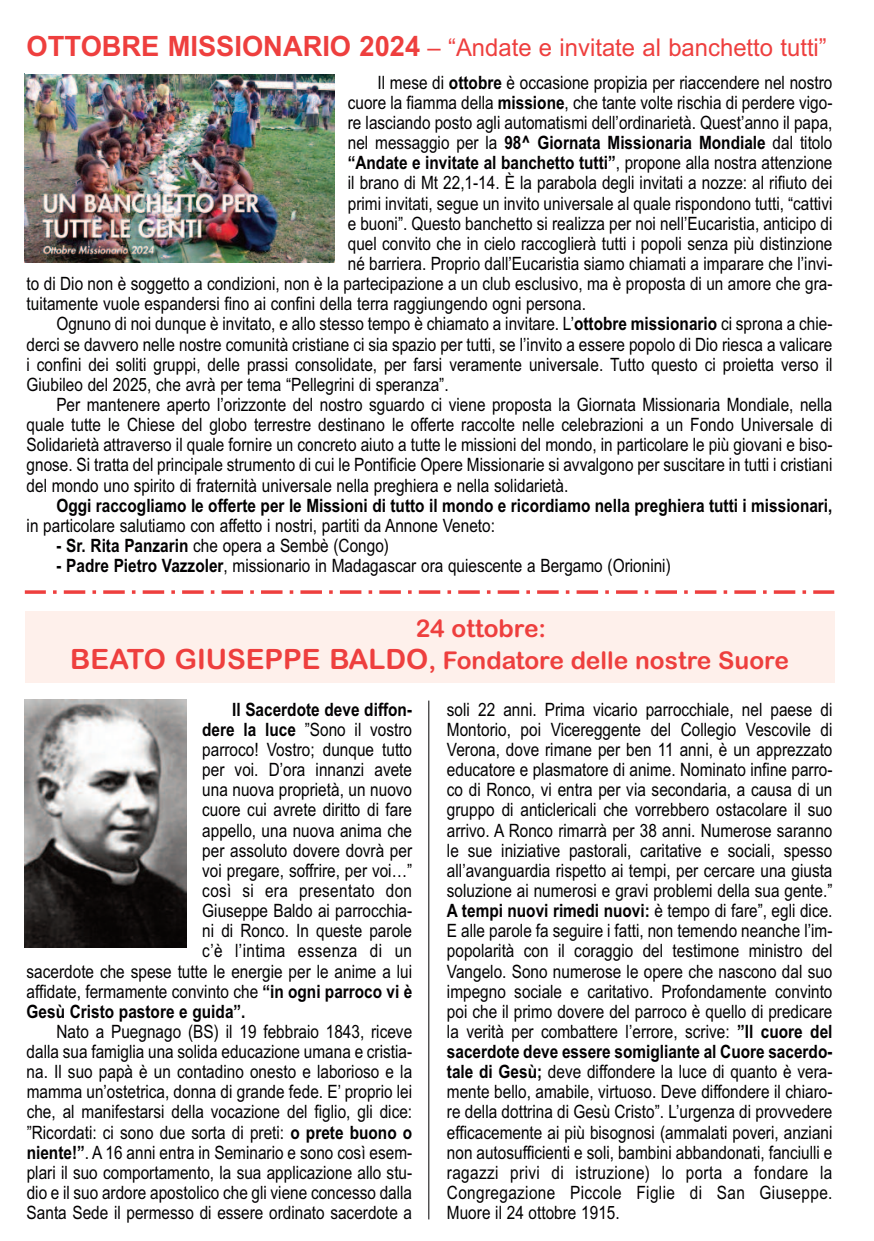
<style>
.page{position:relative;width:874px;height:1241px;background:#fff}
.page>*{position:absolute;margin:0;border:0;box-sizing:border-box;transform-origin:0 0}
.t1{font:24.5px "Arial";color:#ee3f3e}
.t2{font:24.5px/32px "Arial Rounded MT Bold";color:#ee3f3e}
.t3{font:18.38px/20.1px "Arial Narrow";color:#020102;text-align:justify}
.t4{font:700 18.38px "Arial Narrow";color:#020102}
.t5{font:18.38px "Arial Narrow";letter-spacing:.02em;color:#020102}
.s1{font-weight:700;font-size:28px}
.s2{font-weight:700}
.s3{font-weight:400}
.s4{font-size:28px}
</style>
<div class="page">
<div style="left:25px;top:611px;width:808px;height:72px;background:#fef0eb"></div>
<img style="left:25px;top:699px;width:162px;height:248px">
<hr style="left:428px;top:700px;width:1px;height:519px;background:#020102">
<div style="left:25px;top:73px;width:321px;height:192px;background:linear-gradient(to right,#fff,#fff)"></div>
<img style="left:25px;top:74px;width:309px;height:188px">
<div style="left:25px;top:34px;width:808px;height:40px;background:#fff"></div>
<svg style="left:53px;top:590px;width:754px;height:3px"></svg>
<hr style="left:25px;top:590px;width:21px;height:3px;background:#ee3f3e">
<hr style="left:812px;top:590px;width:21px;height:3px;background:#ee3f3e">
<h1 class="t1" style="left:27px;top:33px;width:801px"><span class="s1">OTTOBRE MISSIONARIO 2024</span> – “Andate e invitate al banchetto tutti”</h1>
<p class="t3" style="left:377px;top:72px;width:456px">Il mese di <span class="s2">ottobre</span> è occasione propizia per riaccendere nel nostro</p>
<p class="t3" style="left:347px;top:92px;width:486px">cuore la fiamma della <span class="s2">missione</span>, che tante volte rischia di perdere vigo-</p>
<p class="t3" style="left:347px;top:113px;width:486px">re lasciando posto agli automatismi dell’ordinarietà. Quest’anno il papa,</p>
<p class="t4" style="left:347px;top:132px;width:486px"><span class="s3">nel messaggio per la</span> 98^ Giornata Missionaria Mondiale <span class="s3">dal titolo</span></p>
<p class="t4" style="left:347px;top:152px;width:486px">“Andate e invitate al banchetto tutti”<span class="s3">, propone alla nostra attenzione</span></p>
<p class="t3" style="left:347px;top:173px;width:486px">il brano di Mt 22,1-14. È la parabola degli invitati a nozze: al rifiuto dei</p>
<p class="t3" style="left:347px;top:193px;width:486px">primi invitati, segue un invito universale al quale rispondono tutti, “cattivi</p>
<p class="t3" style="left:347px;top:213px;width:486px">e buoni”. Questo banchetto si realizza per noi nell’Eucaristia, anticipo di</p>
<p class="t3" style="left:347px;top:233px;width:486px">quel convito che in cielo raccoglierà tutti i popoli senza più distinzione</p>
<p class="t3" style="left:347px;top:253px;width:486px">né barriera. Proprio dall’Eucaristia siamo chiamati a imparare che l’invi-</p>
<p class="t3" style="left:27px;top:274px;width:807px">to di Dio non è soggetto a condizioni, non è la partecipazione a un club esclusivo, ma è proposta di un amore che gra-</p>
<p class="t3" style="left:27px;top:294px;width:560px">tuitamente vuole espandersi fino ai confini della terra raggiungendo ogni persona.</p>
<p class="t3" style="left:56px;top:314px;width:777px">Ognuno di noi dunque è invitato, e allo stesso tempo è chiamato a invitare. L’<span class="s2">ottobre missionario</span> ci sprona a chie-</p>
<p class="t3" style="left:27px;top:334px;width:807px">derci se davvero nelle nostre comunità cristiane ci sia spazio per tutti, se l’invito a essere popolo di Dio riesca a valicare</p>
<p class="t3" style="left:27px;top:354px;width:807px">i confini dei soliti gruppi, delle prassi consolidate, per farsi veramente universale. Tutto questo ci proietta verso il</p>
<p class="t3" style="left:27px;top:374px;width:423px">Giubileo del 2025, che avrà per tema “Pellegrini di speranza”.</p>
<p class="t3" style="left:56px;top:394px;width:777px">Per mantenere aperto l’orizzonte del nostro sguardo ci viene proposta la Giornata Missionaria Mondiale, nella</p>
<p class="t3" style="left:27px;top:414px;width:807px">quale tutte le Chiese del globo terrestre destinano le offerte raccolte nelle celebrazioni a un Fondo Universale di</p>
<p class="t3" style="left:27px;top:435px;width:807px">Solidarietà attraverso il quale fornire un concreto aiuto a tutte le missioni del mondo, in particolare le più giovani e biso-</p>
<p class="t3" style="left:27px;top:455px;width:807px">gnose. Si tratta del principale strumento di cui le Pontificie Opere Missionarie si avvalgono per suscitare in tutti i cristiani</p>
<p class="t3" style="left:27px;top:475px;width:543px">del mondo uno spirito di fraternità universale nella preghiera e nella solidarietà.</p>
<p class="t4" style="left:56px;top:494px;width:777px">Oggi raccogliamo le offerte per le Missioni di tutto il mondo e ricordiamo nella preghiera tutti i missionari,</p>
<p class="t3" style="left:27px;top:515px;width:470px">in particolare salutiamo con affetto i nostri, partiti da Annone Veneto:</p>
<p class="t3" style="left:56px;top:535px;width:334px"><span class="s2">- Sr. Rita Panzarin</span> che opera a Sembè (Congo)</p>
<p class="t3" style="left:56px;top:555px;width:615px"><span class="s2">- Padre Pietro Vazzoler</span>, missionario in Madagascar ora quiescente a Bergamo (Orionini)</p>
<h1 class="t2" style="left:70px;top:612px;width:719px;text-indent:345px">24 ottobre:<br><span class="s4">BEATO GIUSEPPE BALDO</span>, Fondatore delle nostre Suore</h1>
<p class="t4" style="left:232px;top:698px;width:181px">Il Sacerdote deve diffon-</p>
<p class="t3" style="left:202px;top:719px;width:211px"><span class="s2">dere la luce</span> ”Sono il vostro</p>
<p class="t3" style="left:202px;top:739px;width:211px">parroco! Vostro; dunque tutto</p>
<p class="t3" style="left:202px;top:759px;width:211px">per voi. D’ora innanzi avete</p>
<p class="t3" style="left:202px;top:779px;width:211px">una nuova proprietà, un nuovo</p>
<p class="t3" style="left:202px;top:799px;width:211px">cuore cui avrete diritto di fare</p>
<p class="t3" style="left:202px;top:820px;width:211px">appello, una nuova anima che</p>
<p class="t3" style="left:202px;top:840px;width:211px">per assoluto dovere dovrà per</p>
<p class="t3" style="left:202px;top:860px;width:211px">voi pregare, soffrire, per voi…”</p>
<p class="t5" style="left:202px;top:879px;width:211px">così si era presentato don</p>
<p class="t3" style="left:202px;top:900px;width:211px">Giuseppe Baldo ai parrocchia-</p>
<p class="t3" style="left:202px;top:920px;width:211px">ni di Ronco. In queste parole</p>
<p class="t5" style="left:202px;top:940px;width:211px">c’è l’intima essenza di un</p>
<p class="t3" style="left:27px;top:960px;width:387px">sacerdote che spese tutte le energie per le anime a lui</p>
<p class="t3" style="left:27px;top:981px;width:387px">affidate, fermamente convinto che <span class="s2">“in ogni parroco vi è</span></p>
<p class="t4" style="left:27px;top:1000px;width:220px">Gesù Cristo pastore e guida”.</p>
<p class="t3" style="left:27px;top:1021px;width:387px;text-indent:30px">Nato a Puegnago (BS) il 19 febbraio 1843, riceve dalla sua famiglia una solida educazione umana e cristia&shy;na. Il suo papà è un contadino onesto e laborioso e la mamma un’ostetrica, donna di grande fede. E’ proprio lei che, al manifestarsi della vocazione del figlio, gli dice: ”Ricordati: ci sono due sorta di preti: <span class="s2">o prete buono o niente!”</span>. A 16 anni entra in Seminario e sono così esem&shy;plari il suo comportamento, la sua applicazione allo stu&shy;dio e il suo ardore apostolico che gli viene concesso dalla Santa Sede il permesso di essere ordinato sacerdote a</p>
<p class="t3" style="left:446px;top:699px;width:387px">soli 22 anni. Prima vicario parrocchiale, nel paese di Montorio, poi Vicereggente del Collegio Vescovile di Verona, dove rimane per ben 11 anni, è un apprezzato educatore e plasmatore di anime. Nominato infine parro&shy;co di Ronco, vi entra per via secondaria, a causa di un gruppo di anticlericali che vorrebbero ostacolare il suo arrivo. A Ronco rimarrà per 38 anni. Numerose saranno le sue iniziative pastorali, caritative e sociali, spesso all’avanguardia rispetto ai tempi, per cercare una giusta soluzione ai numerosi e gravi problemi della sua gente.” <span class="s2">A tempi nuovi rimedi nuovi:</span> è tempo di fare”, egli dice.<br>E alle parole fa seguire i fatti, non temendo neanche l’im&shy;popolarità con il coraggio del testimone ministro del Vangelo. Sono numerose le opere che nascono dal suo impegno sociale e caritativo. Profondamente convinto poi che il primo dovere del parroco è quello di predicare la verità per combattere l’errore, scrive: <span class="s2">”Il cuore del sacerdote deve essere somigliante al Cuore sacerdo&shy;tale di Gesù;</span> deve diffondere la luce di quanto è vera&shy;mente bello, amabile, virtuoso. Deve diffondere il chiaro&shy;re della dottrina di Gesù Cristo”. L’urgenza di provvedere efficacemente ai più bisognosi (ammalati poveri, anziani non autosufficienti e soli, bambini abbandonati, fanciulli e ragazzi privi di istruzione) lo porta a fondare la Congregazione Piccole Figlie di San Giuseppe.<br>Muore il 24 ottobre 1915.</p>
</div>
